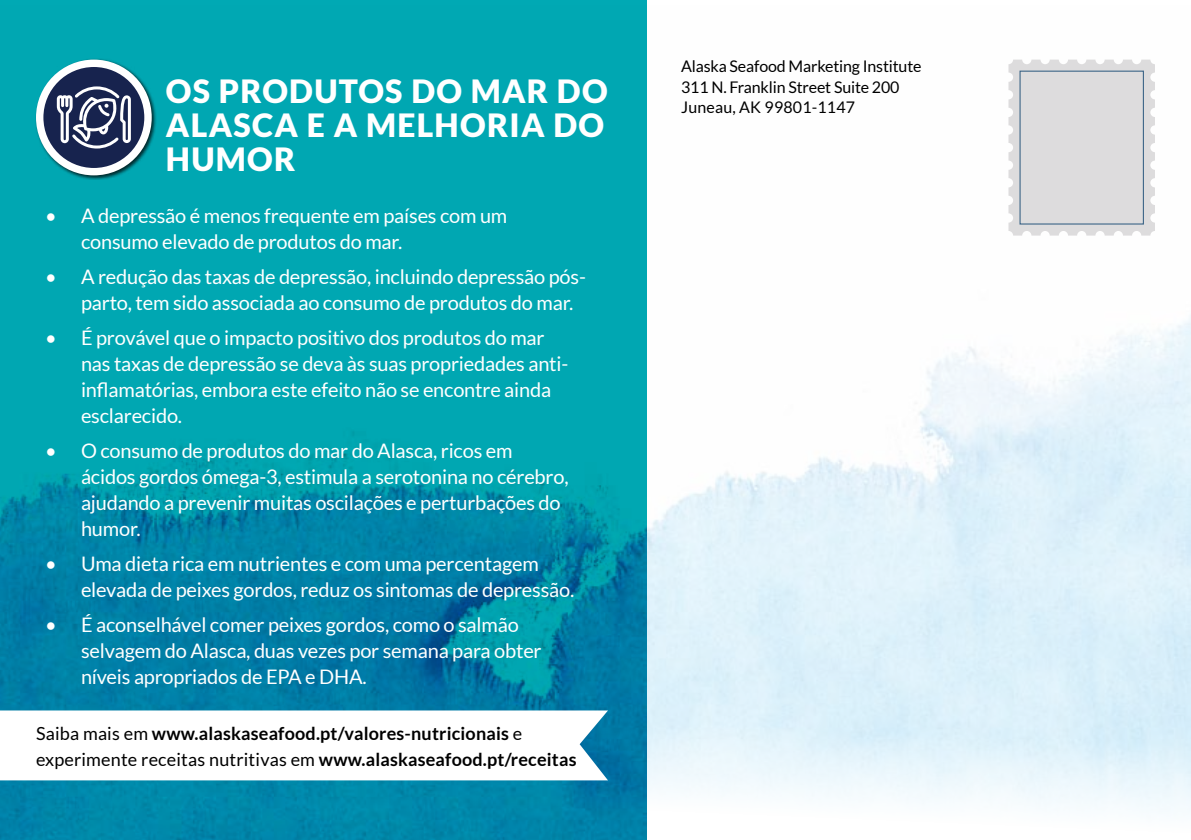
<style>
.page{position:relative;width:1191px;height:840px;background:#fff}
.page>*{position:absolute;margin:0;border:0;box-sizing:border-box;transform-origin:0 0}
.t1{font:900 32px/34px "Lato";letter-spacing:.04em;color:#fff;text-align:justify}
.t2{font:20px/26px "Lato";letter-spacing:-.01em;color:#fff}
.t3{font:700 18px/26px "Lato";letter-spacing:.01em;color:#000}
.t4{font:16px/20px "Lato";letter-spacing:-.01em;color:#000}
.s1{font-weight:400}
</style>
<div class="page">
<div style="left:0;top:0;width:647px;height:839px;background:#00a9b4"></div>
<img style="left:0;top:431px;width:647px;height:408px">
<div style="left:1008px;top:60px;width:147px;height:175px;background:#dddcdd"></div>
<div style="left:1019px;top:71px;width:125px;height:153px;border:1px solid #42698a"></div>
<div style="left:35px;top:58px;width:122px;height:122px;background:#000;opacity:.75"></div>
<svg style="left:40px;top:63px;width:108px;height:108px;background:#404a6d"></svg>
<div style="left:36px;top:60px;width:116px;height:115px;border:7px solid #fff;border-radius:50%"></div>
<svg style="left:57px;top:86px;width:74px;height:62px;background:#646c89"></svg>
<div style="left:0;top:710px;width:608px;height:70px;background:#fff"></div>
<p class="t2" style="left:45px;top:202px;width:13px">•</p>
<p class="t2" style="left:45px;top:263px;width:13px">•</p>
<p class="t2" style="left:45px;top:324px;width:13px">•</p>
<p class="t2" style="left:45px;top:437px;width:13px">•</p>
<p class="t2" style="left:45px;top:550px;width:13px">•</p>
<p class="t2" style="left:45px;top:611px;width:13px">•</p>
<h1 class="t1" style="left:166px;top:73px;width:443px">OS PRODUTOS DO MAR DO ALASCA E A MELHORIA DO HUMOR</h1>
<p class="t2" style="left:81px;top:202px;width:428px">A depressão é menos frequente em países com um</p>
<p class="t2" style="left:81px;top:228px;width:323px">consumo elevado de produtos do mar.</p>
<p class="t2" style="left:81px;top:263px;width:506px">A redução das taxas de depressão, incluindo depressão pós-</p>
<p class="t2" style="left:81px;top:289px;width:494px">parto, tem sido associada ao consumo de produtos do mar.</p>
<p class="t2" style="left:81px;top:324px;width:465px">É provável que o impacto positivo dos produtos do mar</p>
<p class="t2" style="left:81px;top:350px;width:489px">nas taxas de depressão se deva às suas propriedades anti-</p>
<p class="t2" style="left:81px;top:398px;width:433px;line-height:35px">esclarecido.<br>O consumo de produtos do mar do Alasca, ricos em</p>
<p class="t2" style="left:81px;top:376px;width:471px">inflamatórias, embora este efeito não se encontre ainda</p>
<p class="t2" style="left:81px;top:463px;width:489px">ácidos gordos ómega-3, estimula a serotonina no cérebro, ajudando a prevenir muitas oscilações e perturbações do humor.</p>
<p class="t2" style="left:81px;top:550px;width:459px">Uma dieta rica em nutrientes e com uma percentagem</p>
<p class="t2" style="left:81px;top:572px;width:495px;line-height:35px">elevada de peixes gordos, reduz os sintomas de depressão.<br>É aconselhável comer peixes gordos, como o salmão</p>
<p class="t2" style="left:81px;top:637px;width:462px">selvagem do Alasca, duas vezes por semana para obter níveis apropriados de EPA e DHA.</p>
<p class="t3" style="left:36px;top:719px;width:542px"><span class="s1">Saiba mais em</span> www.alaskaseafood.pt/valores-nutricionais <span class="s1">e experimente receitas nutritivas em</span> www.alaskaseafood.pt/receitas</p>
<p class="t4" style="left:681px;top:57px;width:242px">Alaska Seafood Marketing Institute<br>311 N. Franklin Street Suite 200<br>Juneau, AK 99801-1147</p>
</div>
